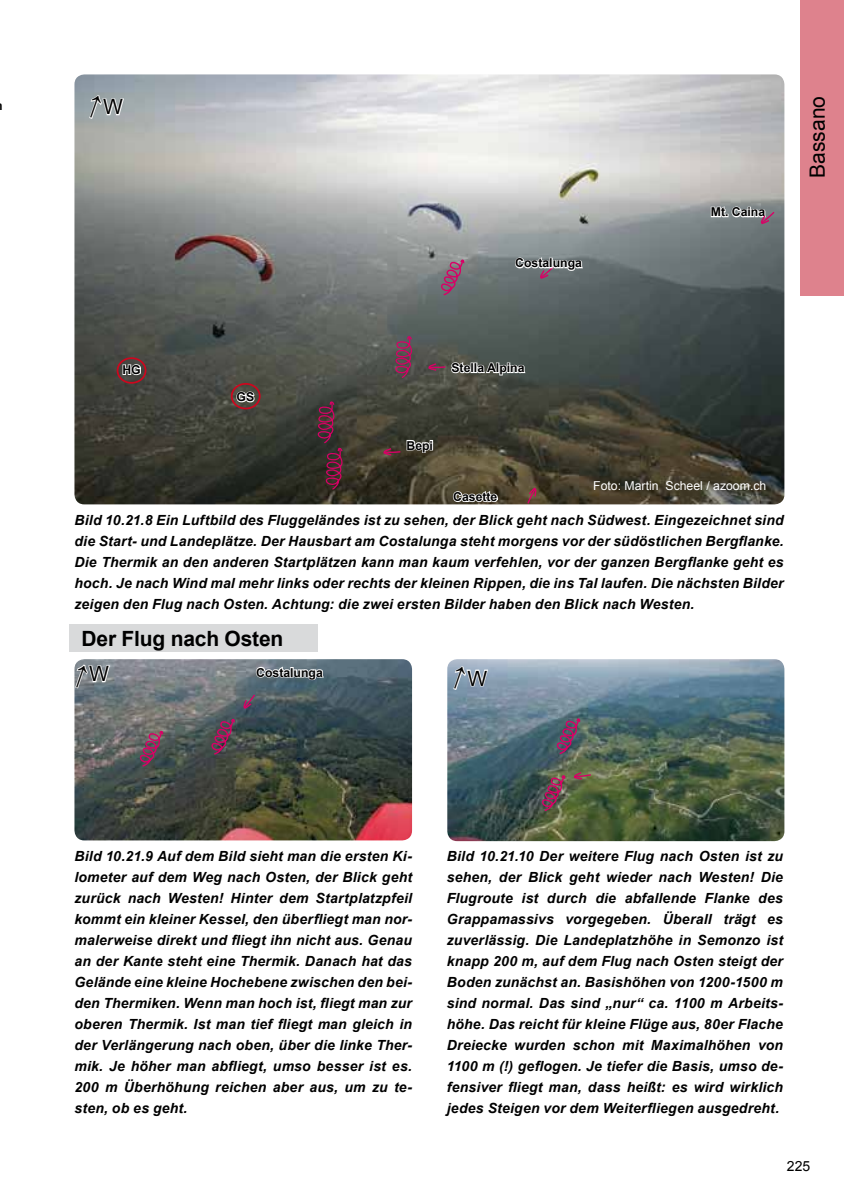
<style>
.page{position:relative;width:844px;height:1191px;background:#fff}
.page>*{position:absolute;margin:0;border:0;box-sizing:border-box;transform-origin:0 0}
.t1{font:700 21px "Arial";letter-spacing:-.01em;color:#000}
.t2{font:21px "Arial";color:#000}
.t3{font:italic 700 14px/21px "Arial";letter-spacing:.015em;color:#000;text-align:justify}
.t4{font:14px "Arial";color:#000}
.t5{font:700 12.25px "Arial";color:#000}
.t6{font:12.25px "Arial";color:#fff}
</style>
<div class="page">
<img style="left:74px;top:74px;width:710px;height:430px">
<svg style="left:526px;top:487px;width:12px;height:18px"></svg>
<div style="left:231px;top:383px;width:29px;height:26px;border:2px solid #cd071e;border-radius:50%"></div>
<div style="left:117px;top:357px;width:29px;height:27px;border:2px solid #cd071e;border-radius:50%"></div>
<svg style="left:235px;top:390px;width:21px;height:14px"></svg>
<svg style="left:122px;top:363px;width:20px;height:13px"></svg>
<svg style="left:513px;top:256px;width:71px;height:23px"></svg>
<svg style="left:451px;top:489px;width:48px;height:14px"></svg>
<svg style="left:709px;top:195px;width:66px;height:30px"></svg>
<img style="left:74px;top:659px;width:338px;height:181px">
<svg style="left:439px;top:258px;width:26px;height:38px"></svg>
<svg style="left:393px;top:335px;width:20px;height:44px"></svg>
<svg style="left:315px;top:400px;width:29px;height:91px;background:#4d2c34"></svg>
<svg style="left:138px;top:729px;width:26px;height:38px"></svg>
<svg style="left:210px;top:718px;width:26px;height:38px"></svg>
<img style="left:447px;top:659px;width:337px;height:182px">
<svg style="left:241px;top:693px;width:15px;height:16px"></svg>
<svg style="left:254px;top:665px;width:71px;height:16px"></svg>
<svg style="left:555px;top:717px;width:26px;height:38px"></svg>
<svg style="left:540px;top:774px;width:26px;height:38px"></svg>
<svg style="left:573px;top:771px;width:19px;height:9px"></svg>
<div style="left:800px;top:0;width:43px;height:295px;background:#de828d"></div>
<svg style="left:382px;top:438px;width:51px;height:18px"></svg>
<svg style="left:427px;top:360px;width:100px;height:16px"></svg>
<div style="left:69px;top:624px;width:248px;height:28px;background:#d9dadb"></div>
<svg style="left:87px;top:85px;width:38px;height:38px"></svg>
<svg style="left:74px;top:659px;width:37px;height:30px"></svg>
<svg style="left:450px;top:659px;width:39px;height:34px"></svg>
<h1 class="t2" style="left:103px;top:93px;width:21px">W</h1>
<p class="t5" style="left:515px;top:255px;width:68px">Costalunga</p>
<p class="t5" style="left:710px;top:204px;width:56px">Mt. Caina</p>
<h1 class="t2" style="left:803px;top:178px;width:83px;rotate:-90deg">Bassano</h1>
<p class="t5" style="left:122px;top:361px;width:20px">HG</p>
<p class="t5" style="left:236px;top:389px;width:19px">GS</p>
<p class="t5" style="left:451px;top:360px;width:75px">Stella Alpina</p>
<p class="t5" style="left:406px;top:437px;width:28px">Bepi</p>
<p class="t6" style="left:593px;top:478px;width:174px">Foto: Martin Scheel / azoom.ch</p>
<p class="t3" style="left:74px;top:510px;width:710px">Bild 10.21.8 Ein Luftbild des Fluggeländes ist zu sehen, der Blick geht nach Südwest. Eingezeichnet sind die Start- und Landeplätze. Der Hausbart am Costalunga steht morgens vor der südöstlichen Bergflanke.<br>Die Thermik an den anderen Startplätzen kann man kaum verfehlen, vor der ganzen Bergflanke geht es hoch. Je nach Wind mal mehr links oder rechts der kleinen Rippen, die ins Tal laufen. Die nächsten Bilder zeigen den Flug nach Osten. Achtung: die zwei ersten Bilder haben den Blick nach Westen.</p>
<p class="t5" style="left:453px;top:488px;width:46px">Casette</p>
<h1 class="t1" style="left:82px;top:624px;width:203px">Der Flug nach Osten</h1>
<h1 class="t2" style="left:89px;top:660px;width:21px">W</h1>
<h1 class="t2" style="left:467px;top:664px;width:21px">W</h1>
<p class="t5" style="left:256px;top:664px;width:68px">Costalunga</p>
<p class="t3" style="left:74px;top:846px;width:339px">Bild 10.21.9 Auf dem Bild sieht man die ersten Ki&shy;lometer auf dem Weg nach Osten, der Blick geht zurück nach Westen! Hinter dem Startplatzpfeil kommt ein kleiner Kessel, den überfliegt man nor&shy;malerweise direkt und fliegt ihn nicht aus. Genau an der Kante steht eine Thermik. Danach hat das Gelände eine kleine Hochebene zwischen den bei&shy;den Thermiken. Wenn man hoch ist, fliegt man zur oberen Thermik. Ist man tief fliegt man gleich in der Verlängerung nach oben, über die linke Ther&shy;mik. Je höher man abfliegt, umso besser ist es.<br>200 m Überhöhung reichen aber aus, um zu te&shy;sten, ob es geht.</p>
<p class="t3" style="left:446px;top:846px;width:338px">Bild 10.21.10 Der weitere Flug nach Osten ist zu sehen, der Blick geht wieder nach Westen! Die Flugroute ist durch die abfallende Flanke des Grappamassivs vorgegeben. Überall trägt es zuverlässig. Die Landeplatzhöhe in Semonzo ist knapp 200 m, auf dem Flug nach Osten steigt der Boden zunächst an. Basishöhen von 1200-1500 m sind normal. Das sind „nur“ ca. 1100 m Arbeits&shy;höhe. Das reicht für kleine Flüge aus, 80er Flache Dreiecke wurden schon mit Maximalhöhen von 1100 m (!) geflogen. Je tiefer die Basis, umso de&shy;fensiver fliegt man, dass heißt: es wird wirklich jedes Steigen vor dem Weiterfliegen ausgedreht.</p>
<p class="t4" style="left:786px;top:1157px;width:25px">225</p>
</div>
